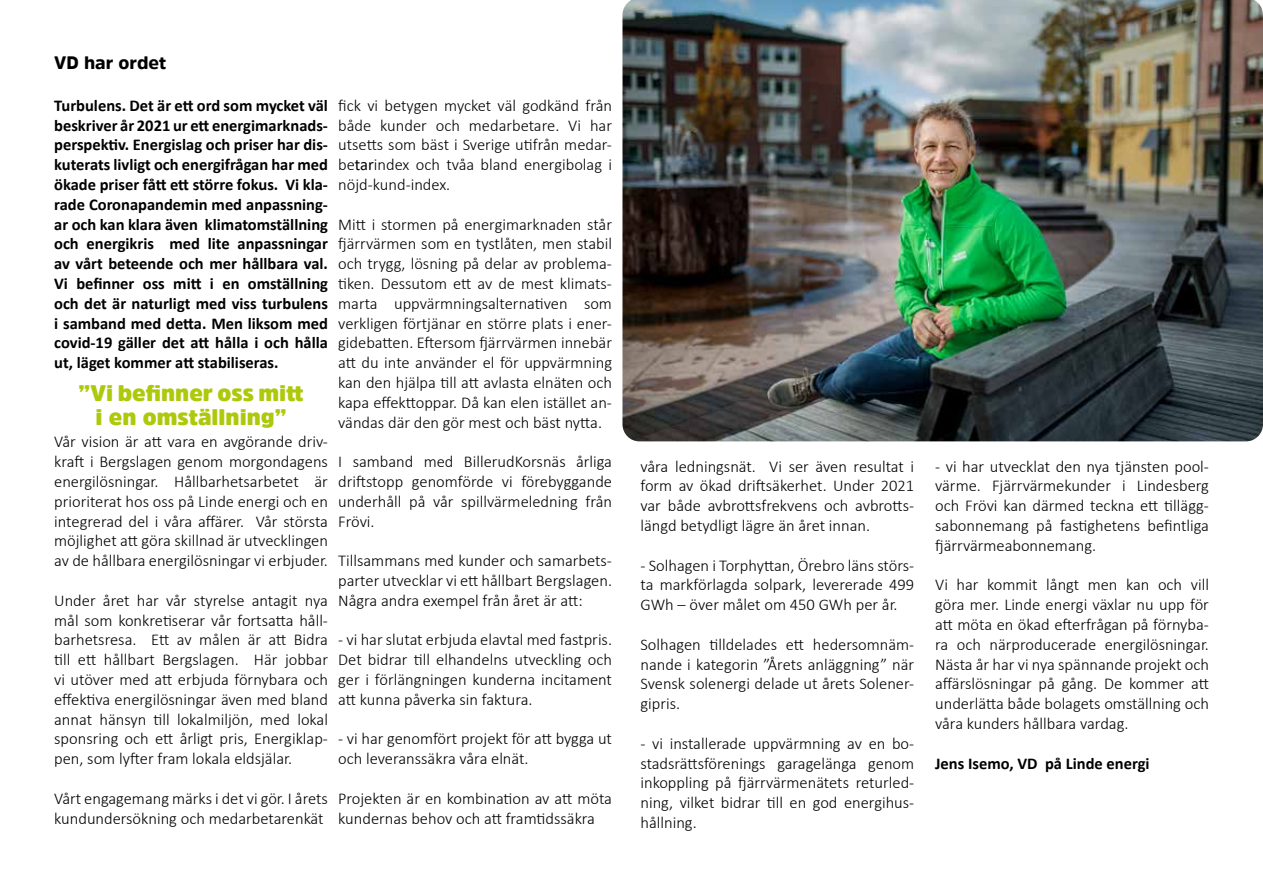
<style>
.page{position:relative;width:1263px;height:893px;background:#fff}
.page>*{position:absolute;margin:0;border:0;box-sizing:border-box;transform-origin:0 0}
.t1{font:900 22.5px/24px "Amsi Pro";color:#aec90b;text-align:center}
.t2{font:900 18px "Amsi Pro";color:#000}
.t3{font:300 16.5px/19.8px "Calibri";color:#000;text-align:justify}
.t4{font:700 16.5px/19.8px "Calibri";color:#000;text-align:justify}
.s1{font-weight:400}
</style>
<div class="page">
<img style="left:622px;top:0;width:641px;height:441px">
<p class="t2" style="left:54px;top:51px;width:114px">VD har ordet</p>
<p class="t4" style="left:54px;top:95px;width:275px">Turbulens. Det är ett ord som mycket väl beskriver år 2021 ur ett energimarknads&shy;perspektiv. Energislag och priser har dis&shy;kuterats livligt och energifrågan har med ökade priser fått ett större fokus. Vi kla&shy;rade Coronapandemin med anpassning&shy;ar och kan klara även klimatomställning och energikris med lite anpassningar av vårt beteende och mer hållbara val.<br>Vi befinner oss mitt i en omställning och det är naturligt med viss turbulens i samband med detta. Men liksom med covid-19 gäller det att hålla i och hålla ut, läget kommer att stabiliseras.</p>
<h1 class="t1" style="left:79px;top:381px;width:226px">”Vi befinner oss mitt i en omställning”</h1>
<p class="t3" style="left:54px;top:432px;width:275px">Vår vision är att vara en avgörande driv&shy;kraft i Bergslagen genom morgondagens energilösningar. Hållbarhetsarbetet är prioriterat hos oss på Linde energi och en integrerad del i våra affärer. Vår största möjlighet att göra skillnad är utvecklingen av de hållbara energilösningar vi erbjuder.</p>
<p class="t3" style="left:54px;top:590px;width:275px">Under året har vår styrelse antagit nya mål som konkretiserar vår fortsatta håll&shy;barhetsresa. Ett av målen är att Bidra till ett hållbart Bergslagen. Här jobbar vi utöver med att erbjuda förnybara och effektiva energilösningar även med bland annat hänsyn till lokalmiljön, med lokal sponsring och ett årligt pris, Energiklap&shy;pen, som lyfter fram lokala eldsjälar.</p>
<p class="t3" style="left:54px;top:788px;width:275px">Vårt engagemang märks i det vi gör. I årets kundundersökning och medarbetarenkät</p>
<p class="t3" style="left:338px;top:95px;width:275px">fick vi betygen mycket väl godkänd från både kunder och medarbetare. Vi har utsetts som bäst i Sverige utifrån medar&shy;be<span class="s1">tar</span>index och tvåa bland energibolag i nöjd-kund-index.</p>
<p class="t3" style="left:338px;top:214px;width:275px">Mitt i stormen på energimarknaden står fjärrvärmen som en tystlåten, men stabil och trygg, lösning på delar av problema&shy;tiken. Dessutom ett av de mest klimats&shy;marta uppvärmningsalternativen som verkligen förtjänar en större plats i ener&shy;gidebatten. Eftersom fjärrvärmen innebär att du inte använder el för uppvärmning kan den hjälpa till att avlasta elnäten och kapa effekttoppar. Då kan elen istället an&shy;vändas där den gör mest och bäst nytta.</p>
<p class="t3" style="left:338px;top:452px;width:275px">I samband med BillerudKorsnäs årliga driftstopp genomförde vi förebyggande underhåll på vår spillvärmeledning från Frövi.</p>
<p class="t3" style="left:338px;top:551px;width:275px">Tillsammans med kunder och samarbets&shy;parter utvecklar vi ett hållbart Bergslagen.<br>Några andra exempel från året är att:</p>
<p class="t3" style="left:338px;top:630px;width:275px">- vi har slutat erbjuda elavtal med fastpris.<br>Det bidrar till elhandelns utveckling och ger i förlängningen kunderna incitament att kunna påverka sin faktura.</p>
<p class="t3" style="left:338px;top:729px;width:275px">- vi har genomfört projekt för att bygga ut och leveranssäkra våra elnät.</p>
<p class="t3" style="left:338px;top:788px;width:275px">Projekten är en kombination av att möta kundernas behov och att framtidssäkra</p>
<p class="t3" style="left:640px;top:456px;width:275px">våra ledningsnät. Vi ser även resultat i form av ökad driftsäkerhet. Under 2021 var både avbrottsfrekvens och avbrotts&shy;längd betydligt lägre än året innan.</p>
<p class="t3" style="left:640px;top:555px;width:275px">- Solhagen i Torphyttan, Örebro läns störs&shy;ta markförlagda solpark, levererade 499<br>GWh – över målet om 450 GWh per år.</p>
<p class="t3" style="left:640px;top:634px;width:275px">Solhagen tilldelades ett hedersomnäm&shy;nande i kategorin ”Årets anläggning” när Svensk solenergi delade ut årets Solener&shy;gipris.</p>
<p class="t3" style="left:640px;top:733px;width:275px">- vi installerade uppvärmning av en bo&shy;stadsrättsförenings garagelänga genom inkoppling på fjärrvärmenätets returled&shy;ning, vilket bidrar till en god energihus&shy;hållning.</p>
<p class="t3" style="left:935px;top:456px;width:275px">- vi har utvecklat den nya tjänsten pool&shy;värme. Fjärrvärmekunder i Lindesberg och Frövi kan därmed teckna ett tillägg&shy;sabonnemang på fastighetens befintliga fjärrvärmeabonnemang.</p>
<p class="t3" style="left:935px;top:575px;width:275px">Vi har kommit långt men kan och vill göra mer. Linde energi växlar nu upp för att möta en ökad efterfrågan på förnyba&shy;ra och närproducerade energilösningar.<br>Nästa år har vi nya spännande projekt och affärslösningar på gång. De kommer att underlätta både bolagets omställning och våra kunders hållbara vardag.</p>
<p class="t4" style="left:935px;top:753px;width:216px">Jens Isemo, VD på Linde energi</p>
</div>
